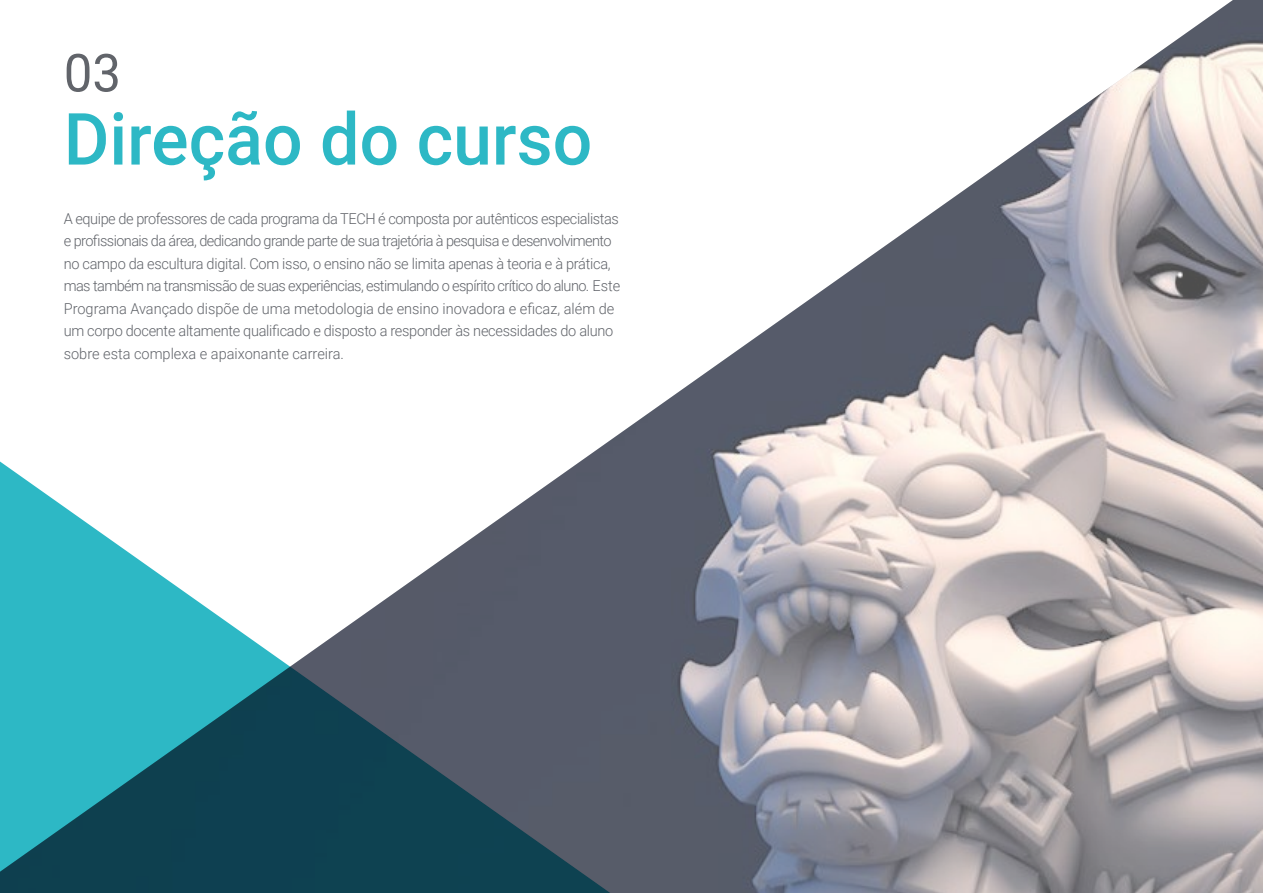
<style>
.page{position:relative;width:1263px;height:893px;background:#fff}
.page>*{position:absolute;margin:0;border:0;box-sizing:border-box;transform-origin:0 0}
.t1{font:500 72px "Roboto";color:#2db8c5}
.t2{font:52.5px "Roboto";color:#61646a}
.t3{font:300 15px/22.5px "Roboto";letter-spacing:-.02em;color:#61646a}
</style>
<div class="page">
<img style="left:602px;top:0;width:661px;height:893px">
<svg style="left:0;top:446px;width:640px;height:447px"></svg>
<h2 class="t2" style="left:64px;top:36px;width:59px">03</h2>
<h1 class="t1" style="left:64px;top:89px;width:530px">Direção do curso</h1>
<p class="t3" style="left:64px;top:207px;width:558px">A equipe de professores de cada programa da TECH é composta por autênticos especialistas e profissionais da área, dedicando grande parte de sua trajetória à pesquisa e desenvolvimento no campo da escultura digital. Com isso, o ensino não se limita apenas à teoria e à prática, mas também na transmissão de suas experiências, estimulando o espírito crítico do aluno. Este Programa Avançado dispõe de uma metodologia de ensino inovadora e eficaz, além de um corpo docente altamente qualificado e disposto a responder às necessidades do aluno sobre esta complexa e apaixonante carreira.</p>
</div>
